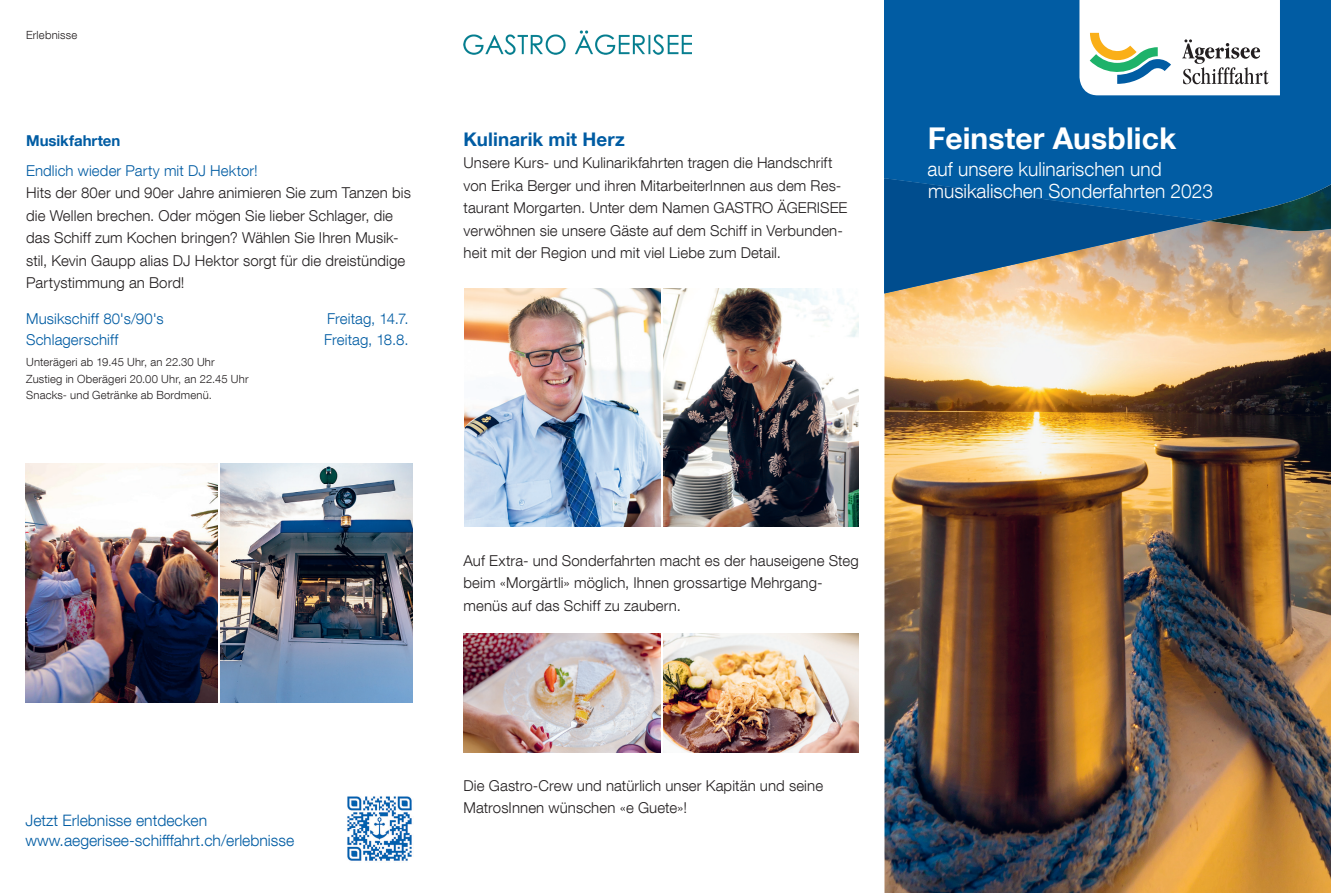
<style>
.page{position:relative;width:1331px;height:893px;background:#fff}
.page>*{position:absolute;margin:0;border:0;box-sizing:border-box;transform-origin:0 0}
.t1{font:700 30px "Helvetica Neue LT Com";letter-spacing:.005em;color:#fff}
.t2{font:300 19.5px/22.5px "Helvetica Neue LT Com";color:#fff}
.t3{font:700 18.75px "Helvetica Neue LT Com";letter-spacing:.005em;color:#015ca3}
.t4{font:300 15.75px/19.5px "Helvetica Neue LT Com";color:#015ca3}
.t5{font:300 15px/22.5px "Helvetica Neue LT Com";letter-spacing:.005em;color:#231f20}
.t6{font:300 15px "Helvetica Neue LT Com";letter-spacing:.01em;color:#015ca3}
.t7{font:700 15px "Helvetica Neue LT Com";color:#015ca3}
.t8{font:300 11.25px/16.5px "Helvetica Neue LT Com";letter-spacing:.015em;color:#231f20}
</style>
<div class="page">
<img style="left:884px;top:231px;width:447px;height:662px">
<div style="left:884px;top:0;width:447px;height:184px;background:#015ca3"></div>
<img style="left:1309px;top:184px;width:22px;height:47px">
<svg style="left:884px;top:176px;width:425px;height:121px;background:#51768f"></svg>
<svg style="left:1079px;top:0;width:201px;height:95px"></svg>
<img style="left:463px;top:30px;width:229px;height:24px">
<img style="left:663px;top:289px;width:196px;height:238px">
<img style="left:464px;top:289px;width:196px;height:238px">
<img style="left:26px;top:464px;width:192px;height:238px">
<img style="left:347px;top:796px;width:65px;height:65px">
<img style="left:464px;top:633px;width:196px;height:119px">
<img style="left:663px;top:633px;width:196px;height:119px">
<img style="left:220px;top:464px;width:192px;height:238px">
<p class="t8" style="left:26px;top:26px;width:53px">Erlebnisse</p>
<p class="t7" style="left:26px;top:131px;width:96px">Musikfahrten</p>
<p class="t6" style="left:26px;top:161px;width:233px">Endlich wieder Party mit DJ Hektor!</p>
<p class="t5" style="left:26px;top:181px;width:386px">Hits der 80er und 90er Jahre animieren Sie zum Tanzen bis die Wellen brechen. Oder mögen Sie lieber Schlager, die das Schiff zum Kochen bringen? Wählen Sie Ihren Musik&shy;stil, Kevin Gaupp alias DJ Hektor sorgt für die dreistündige Partystimmung an Bord!</p>
<p class="t6" style="left:26px;top:310px;width:139px">Musikschiff 80's/90's</p>
<p class="t6" style="left:327px;top:310px;width:83px">Freitag, 14.7.</p>
<p class="t6" style="left:26px;top:331px;width:94px">Schlagerschiff</p>
<p class="t6" style="left:324px;top:331px;width:86px">Freitag, 18.8.</p>
<p class="t8" style="left:26px;top:354px;width:224px">Unterägeri ab 19.45 Uhr, an 22.30 Uhr<br>Zustieg in Oberägeri 20.00 Uhr, an 22.45 Uhr<br>Snacks- und Getränke ab Bordmenü.</p>
<p class="t3" style="left:464px;top:127px;width:163px">Kulinarik mit Herz</p>
<p class="t5" style="left:464px;top:151px;width:385px">Unsere Kurs- und Kulinarikfahrten tragen die Handschrift von Erika Berger und ihren MitarbeiterInnen aus dem Res&shy;taurant Morgarten. Unter dem Namen GASTRO ÄGERISEE verwöhnen sie unsere Gäste auf dem Schiff in Verbunden&shy;heit mit der Region und mit viel Liebe zum Detail.</p>
<p class="t5" style="left:463px;top:549px;width:397px">Auf Extra- und Sonderfahrten macht es der hauseigene Steg beim «Morgärtli» möglich, Ihnen grossartige Mehrgang&shy;menüs auf das Schiff zu zaubern.</p>
<p class="t4" style="left:26px;top:810px;width:270px">Jetzt Erlebnisse entdecken www.aegerisee-schifffahrt.ch/erlebnisse</p>
<p class="t5" style="left:463px;top:774px;width:361px">Die Gastro-Crew und natürlich unser Kapitän und seine<br>MatrosInnen wünschen «e Guete»!</p>
<h1 class="t1" style="left:928px;top:119px;width:250px">Feinster Ausblick</h1>
<h2 class="t2" style="left:928px;top:157px;width:287px">auf unsere kulinarischen und musikalischen Sonderfahrten 2023</h2>
</div>
